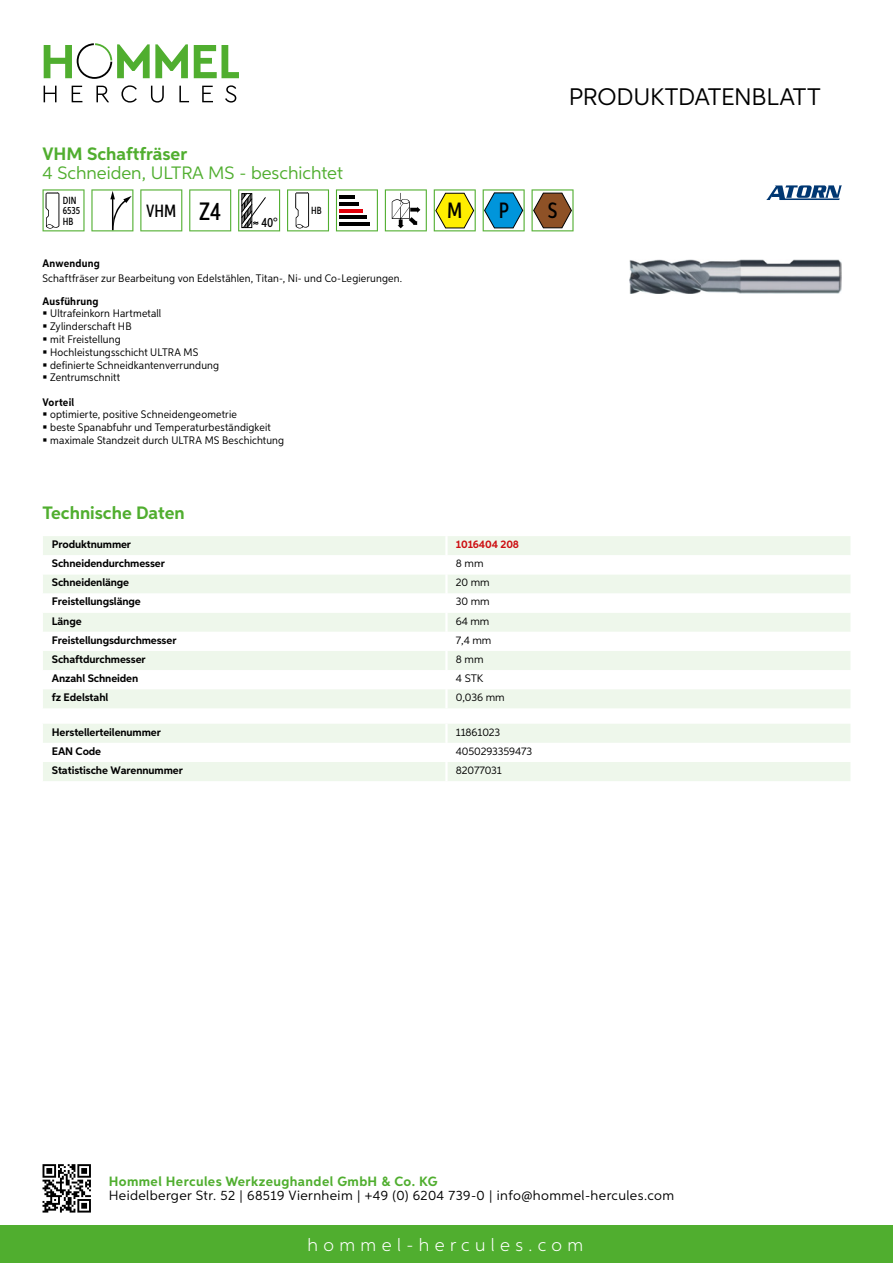
<style>
.page{position:relative;width:893px;height:1263px;background:#fff}
.page>*{position:absolute;margin:0;border:0;box-sizing:border-box;transform-origin:0 0}
.t1{font:24px "Aspira";letter-spacing:-.01em;color:#000}
.t2{font:500 22.2px "Aspira XX Nar";color:#000}
.t3{font:700 18px "Aspira";color:#50ae2f}
.t4{font:18px "Aspira";color:#50ae2f}
.t5{font:300 18px "Aspira";letter-spacing:.3em;color:#fff}
.t6{font:500 17.85px "Aspira XX Nar";color:#000}
.t7{font:13.5px "Aspira";letter-spacing:.03em;color:#000}
.t8{font:700 13.5px "Aspira";letter-spacing:.03em;color:#50ae2f}
.t9{font:500 13.35px "Aspira XX Nar";color:#000}
.t10{font:10.95px/12.8px "Aspira Nar";letter-spacing:.015em;color:#000}
.t11{font:700 10.95px "Aspira";letter-spacing:-.01em;color:#000}
.t12{font:10.95px "Aspira";letter-spacing:-.01em;color:#000}
.t13{font:700 10.95px "Aspira Nar";letter-spacing:.02em;color:#000}
.t14{font:700 10.95px "Aspira";letter-spacing:-.01em;color:#cd1013}
.t15{font:500 10.35px/10.4px "Aspira XX Nar";color:#000}
.s1{font-size:25.2px}
</style>
<div class="page">
<div style="left:0;top:1226px;width:893px;height:37px;background:#50ae2f"></div>
<svg style="left:43px;top:1164px;width:48px;height:48px"></svg>
<svg style="left:194px;top:45px;width:45px;height:33px"></svg>
<svg style="left:44px;top:43px;width:144px;height:36px"></svg>
<svg style="left:44px;top:86px;width:13px;height:16px"></svg>
<svg style="left:72px;top:86px;width:10px;height:16px"></svg>
<svg style="left:96px;top:86px;width:13px;height:16px"></svg>
<svg style="left:121px;top:85px;width:16px;height:18px"></svg>
<svg style="left:151px;top:86px;width:13px;height:17px"></svg>
<svg style="left:179px;top:86px;width:10px;height:16px"></svg>
<svg style="left:202px;top:86px;width:11px;height:16px"></svg>
<svg style="left:225px;top:85px;width:11px;height:18px"></svg>
<div style="left:43px;top:536px;width:807px;height:172px;background:#eef7eb"></div>
<svg style="left:43px;top:555px;width:807px;height:134px"></svg>
<hr style="left:445px;top:536px;width:3px;height:19px;background:#fff">
<hr style="left:445px;top:555px;width:3px;height:19px;background:#fff">
<hr style="left:445px;top:574px;width:3px;height:19px;background:#fff">
<hr style="left:445px;top:593px;width:3px;height:20px;background:#fff">
<hr style="left:445px;top:613px;width:3px;height:19px;background:#fff">
<hr style="left:445px;top:632px;width:3px;height:19px;background:#fff">
<hr style="left:445px;top:651px;width:3px;height:19px;background:#fff">
<hr style="left:445px;top:670px;width:3px;height:19px;background:#fff">
<hr style="left:445px;top:689px;width:3px;height:19px;background:#fff">
<svg style="left:43px;top:724px;width:807px;height:57px"></svg>
<hr style="left:445px;top:762px;width:3px;height:19px;background:#fff">
<svg style="left:43px;top:189px;width:42px;height:42px"></svg>
<svg style="left:91px;top:189px;width:42px;height:42px"></svg>
<svg style="left:140px;top:189px;width:42px;height:42px"></svg>
<svg style="left:189px;top:189px;width:42px;height:42px"></svg>
<svg style="left:238px;top:189px;width:42px;height:42px"></svg>
<svg style="left:287px;top:189px;width:42px;height:42px"></svg>
<svg style="left:336px;top:189px;width:42px;height:42px"></svg>
<hr style="left:339px;top:196px;width:16px;height:3px;background:#000">
<hr style="left:339px;top:202px;width:20px;height:4px;background:#000">
<hr style="left:339px;top:209px;width:23px;height:3px;background:#e3000b">
<hr style="left:339px;top:216px;width:27px;height:3px;background:#000">
<hr style="left:339px;top:222px;width:31px;height:4px;background:#000">
<svg style="left:385px;top:189px;width:42px;height:42px"></svg>
<svg style="left:434px;top:189px;width:42px;height:42px"></svg>
<svg style="left:483px;top:189px;width:42px;height:42px"></svg>
<svg style="left:532px;top:189px;width:42px;height:42px"></svg>
<img style="left:629px;top:259px;width:213px;height:34px">
<svg style="left:766px;top:185px;width:76px;height:15px"></svg>
<h1 class="t1" style="left:569px;top:82px;width:253px">Produktdatenblatt</h1>
<h3 class="t3" style="left:43px;top:142px;width:146px">VHM Schaftfräser</h3>
<h3 class="t4" style="left:43px;top:162px;width:120px">4 Schneiden, ULTRA</h3>
<h3 class="t4" style="left:208px;top:162px;width:136px">MS - beschichtet</h3>
<p class="t15" style="left:63px;top:195px;width:19px">DIN<br>6535<br>HB</p>
<h3 class="t6" style="left:146px;top:200px;width:76px">VHM <span class="s1">Z4</span></h3>
<p class="t9" style="left:262px;top:215px;width:18px">40°</p>
<p class="t15" style="left:311px;top:205px;width:12px">HB</p>
<h2 class="t2" style="left:447px;top:197px;width:17px">M</h2>
<h2 class="t2" style="left:499px;top:197px;width:12px">P</h2>
<h2 class="t2" style="left:548px;top:197px;width:11px">S</h2>
<p class="t13" style="left:43px;top:257px;width:59px">Anwendung</p>
<p class="t10" style="left:43px;top:272px;width:361px">Schaftfräser zur Bearbeitung von Edelstählen, Titan-, Ni- und Co-Legierungen.</p>
<p class="t13" style="left:43px;top:294px;width:58px">Ausführung</p>
<p class="t10" style="left:50px;top:307px;width:170px">Ultrafeinkorn Hartmetall<br>Zylinderschaft HB<br>mit Freistellung<br>Hochleistungsschicht ULTRA MS definierte Schneidkantenverrundung<br>Zentrumschnitt</p>
<p class="t13" style="left:43px;top:395px;width:33px">Vorteil</p>
<p class="t10" style="left:50px;top:408px;width:236px">optimierte, positive Schneidengeometrie<br>beste Spanabfuhr und Temperaturbeständigkeit maximale Standzeit durch ULTRA MS Beschichtung</p>
<h3 class="t3" style="left:43px;top:502px;width:144px">Technische Daten</h3>
<p class="t11" style="left:52px;top:537px;width:81px">Produktnummer</p>
<p class="t14" style="left:456px;top:537px;width:65px">1016404 208</p>
<p class="t11" style="left:52px;top:557px;width:115px">Schneidendurchmesser</p>
<p class="t12" style="left:456px;top:557px;width:29px">8 mm</p>
<p class="t11" style="left:52px;top:576px;width:79px">Schneidenlänge</p>
<p class="t12" style="left:456px;top:576px;width:35px">20 mm</p>
<p class="t11" style="left:52px;top:595px;width:90px">Freistellungslänge</p>
<p class="t12" style="left:456px;top:595px;width:35px">30 mm</p>
<p class="t11" style="left:52px;top:614px;width:31px">Länge</p>
<p class="t12" style="left:456px;top:614px;width:35px">64 mm</p>
<p class="t11" style="left:52px;top:633px;width:126px">Freistellungsdurchmesser</p>
<p class="t12" style="left:456px;top:633px;width:37px">7,4 mm</p>
<p class="t11" style="left:52px;top:652px;width:95px">Schaftdurchmesser</p>
<p class="t12" style="left:456px;top:652px;width:29px">8 mm</p>
<p class="t11" style="left:52px;top:671px;width:88px">Anzahl Schneiden</p>
<p class="t12" style="left:456px;top:671px;width:23px">4 STK</p>
<p class="t11" style="left:52px;top:691px;width:58px">fz Edelstahl</p>
<p class="t12" style="left:456px;top:691px;width:50px">0,036 mm</p>
<p class="t11" style="left:52px;top:725px;width:111px">Herstellerteilenummer</p>
<p class="t12" style="left:456px;top:725px;width:46px">11861023</p>
<p class="t11" style="left:52px;top:744px;width:51px">EAN Code</p>
<p class="t12" style="left:456px;top:744px;width:78px">4050293359473</p>
<p class="t11" style="left:52px;top:763px;width:132px">Statistische Warennummer</p>
<p class="t12" style="left:456px;top:763px;width:48px">82077031</p>
<p class="t8" style="left:109px;top:1172px;width:330px">Hommel Hercules Werkzeughandel GmbH &amp; Co. KG</p>
<p class="t7" style="left:109px;top:1187px;width:567px">Heidelberger Str. 52 | 68519 Viernheim | +49 (0) 6204 739-0 | info@hommel-hercules.com</p>
<h3 class="t5" style="left:307px;top:1234px;width:277px">hommel-hercules.com</h3>
</div>
